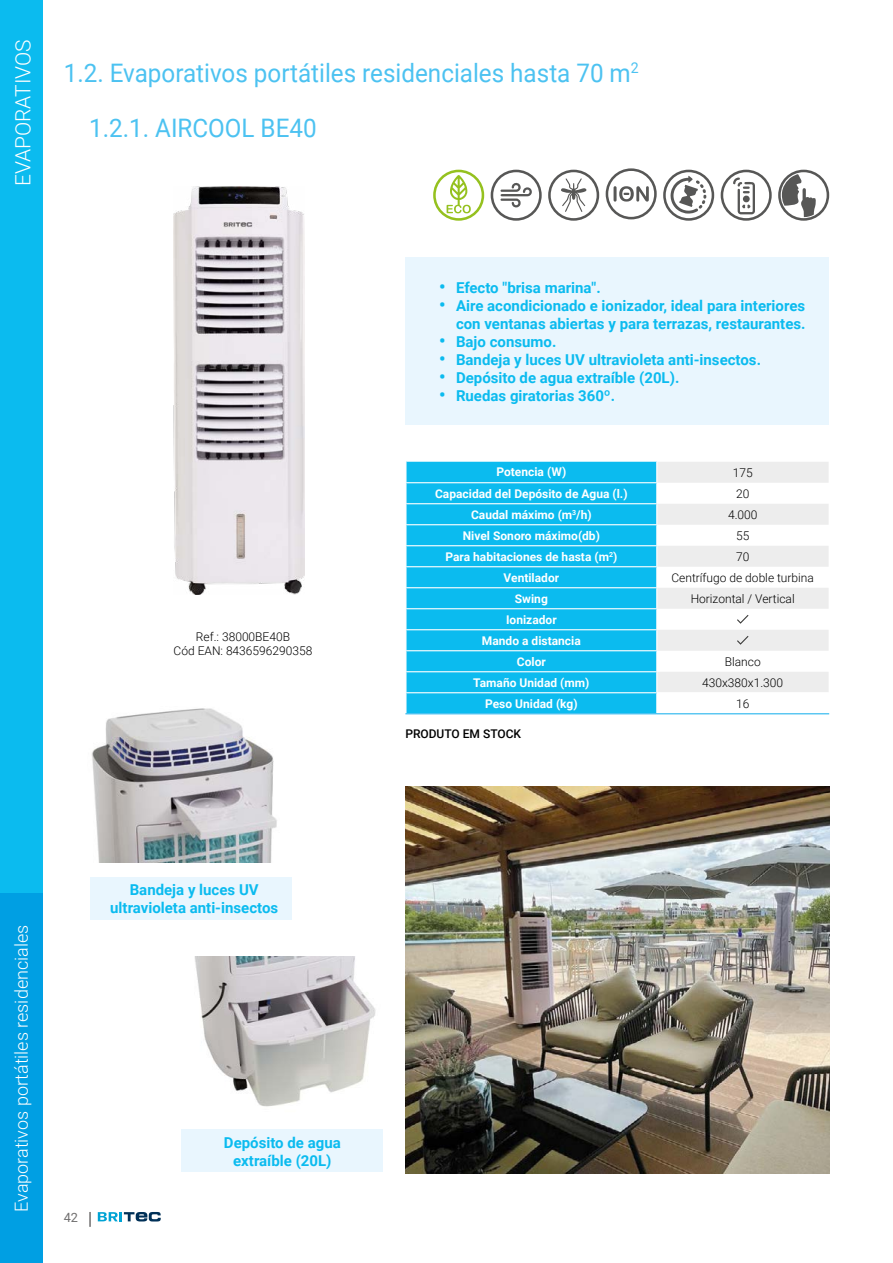
<style>
.page{position:relative;width:893px;height:1263px;background:#fff}
.page>*{position:absolute;margin:0;border:0;box-sizing:border-box;transform-origin:0 0}
.t1{font:25.5px/54.8px "Roboto";color:#4cc2f1;scale:.95 1}
.t2{font:300 21px "Roboto";color:#fff}
.t3{font:300 18px "Roboto";color:#fff}
.t4{font:700 15px/18px "Roboto";color:#0bbbef;text-align:center}
.t5{font:12.75px "Roboto";color:#706f6f}
.t6{font:700 12px/21px "Roboto";color:#fff;text-align:center}
.t7{font:300 12px/14.4px "Roboto";color:#000;text-align:center}
.t8{font:500 12px "Roboto";color:#000}
.s1{font-size:18px}
</style>
<div class="page">
<div style="left:0;top:0;width:43px;height:893px;background:#0bbbef"></div>
<div style="left:0;top:893px;width:43px;height:370px;background:#009fe3"></div>
<svg style="left:89px;top:1212px;width:2px;height:15px"></svg>
<svg style="left:98px;top:1212px;width:63px;height:9px"></svg>
<img style="left:174px;top:187px;width:130px;height:408px">
<div style="left:406px;top:462px;width:250px;height:251px;background:#0bbbef"></div>
<hr style="left:405px;top:482px;width:252px;height:1px;background:#fff">
<hr style="left:405px;top:503px;width:252px;height:1px;background:#fff">
<hr style="left:405px;top:524px;width:252px;height:1px;background:#fff">
<hr style="left:405px;top:545px;width:252px;height:1px;background:#fff">
<hr style="left:405px;top:566px;width:252px;height:1px;background:#fff">
<hr style="left:405px;top:587px;width:252px;height:1px;background:#fff">
<hr style="left:405px;top:608px;width:252px;height:1px;background:#fff">
<hr style="left:405px;top:629px;width:252px;height:1px;background:#fff">
<hr style="left:405px;top:650px;width:252px;height:1px;background:#fff">
<hr style="left:405px;top:671px;width:252px;height:1px;background:#fff">
<hr style="left:405px;top:692px;width:252px;height:1px;background:#fff">
<hr style="left:405px;top:713px;width:252px;height:1px;background:#4cc2f1">
<hr style="left:657px;top:713px;width:172px;height:1px;background:#4cc2f1">
<svg style="left:656px;top:462px;width:173px;height:251px"></svg>
<div style="left:405px;top:257px;width:424px;height:168px;background:#e9f6fe"></div>
<img style="left:91px;top:708px;width:186px;height:154px">
<img style="left:194px;top:956px;width:182px;height:151px">
<svg style="left:721px;top:170px;width:51px;height:51px"></svg>
<svg style="left:778px;top:170px;width:51px;height:51px"></svg>
<svg style="left:663px;top:170px;width:51px;height:51px"></svg>
<svg style="left:606px;top:168px;width:51px;height:51px"></svg>
<svg style="left:548px;top:170px;width:51px;height:51px"></svg>
<svg style="left:491px;top:170px;width:51px;height:51px"></svg>
<svg style="left:433px;top:170px;width:51px;height:51px"></svg>
<img style="left:405px;top:786px;width:424px;height:388px">
<div style="left:90px;top:877px;width:201px;height:43px;background:#e9f6fe"></div>
<div style="left:182px;top:1129px;width:201px;height:43px;background:#e9f6fe"></div>
<h2 class="t2" style="left:8px;top:186px;width:149px;rotate:-90deg">EVAPORATIVOS</h2>
<h1 class="t1" style="left:89px;top:45px;width:580px;text-indent:-26px">1.2. Evaporativos portátiles residenciales hasta 70 m<sup>2<br></sup>1.2.1. AIRCOOL BE40</h1>
<p class="t7" style="left:174px;top:629px;width:140px">Ref.: 38000BE40B<br>Cód EAN: 8436596290358</p>
<p class="t4" style="left:439px;top:278px;width:163px"><span class="s1">•</span> Efecto "brisa marina".</p>
<p class="t4" style="left:439px;top:296px;width:368px;text-align:right"><span class="s1">•</span> Aire acondicionado e ionizador, ideal para interiores con ventanas abiertas y para terrazas, restaurantes.</p>
<p class="t4" style="left:439px;top:332px;width:119px"><span class="s1">•</span> Bajo consumo.</p>
<p class="t4" style="left:439px;top:350px;width:324px"><span class="s1">•</span> Bandeja y luces UV ultravioleta anti-insectos.</p>
<p class="t4" style="left:439px;top:368px;width:242px"><span class="s1">•</span> Depósito de agua extraíble (20L).</p>
<p class="t4" style="left:439px;top:386px;width:178px"><span class="s1">•</span> Ruedas giratorias 360º.</p>
<p class="t6" style="left:496px;top:461px;width:71px">Potencia (W)</p>
<p class="t7" style="left:733px;top:465px;width:21px">175</p>
<p class="t6" style="left:435px;top:482px;width:194px">Capacidad del Depósito de Agua (l.)</p>
<p class="t7" style="left:736px;top:486px;width:15px">20</p>
<p class="t6" style="left:471px;top:503px;width:122px">Caudal máximo (m<sup>3</sup>/h)</p>
<p class="t7" style="left:728px;top:507px;width:31px">4.000</p>
<p class="t6" style="left:463px;top:524px;width:139px">Nivel Sonoro máximo(db)</p>
<p class="t7" style="left:736px;top:528px;width:15px">55</p>
<p class="t6" style="left:445px;top:545px;width:173px">Para habitaciones de hasta (m<sup>2</sup>)</p>
<p class="t7" style="left:736px;top:549px;width:15px">70</p>
<p class="t6" style="left:504px;top:566px;width:57px">Ventilador</p>
<p class="t7" style="left:671px;top:570px;width:144px">Centrífugo de doble turbina</p>
<p class="t6" style="left:515px;top:587px;width:34px">Swing</p>
<p class="t7" style="left:691px;top:591px;width:106px">Horizontal / Vertical</p>
<p class="t6" style="left:482px;top:608px;width:100px">Ionizador<br>Mando a distancia<br>Color</p>
<p class="t7" style="left:725px;top:654px;width:37px">Blanco</p>
<p class="t6" style="left:473px;top:671px;width:118px">Tamaño Unidad (mm)</p>
<p class="t7" style="left:702px;top:675px;width:83px">430x380x1.300</p>
<p class="t6" style="left:485px;top:692px;width:94px">Peso Unidad (kg)</p>
<p class="t7" style="left:736px;top:696px;width:15px">16</p>
<p class="t8" style="left:405px;top:725px;width:117px">PRODUTO EM STOCK</p>
<p class="t3" style="left:9px;top:1212px;width:289px;rotate:-90deg">Evaporativos portátiles residenciales</p>
<p class="t5" style="left:64px;top:1208px;width:16px">42</p>
<p class="t4" style="left:110px;top:880px;width:169px">Bandeja y luces UV ultravioleta anti-insectos</p>
<p class="t4" style="left:224px;top:1132px;width:118px">Depósito de agua extraíble (20L)</p>
</div>
